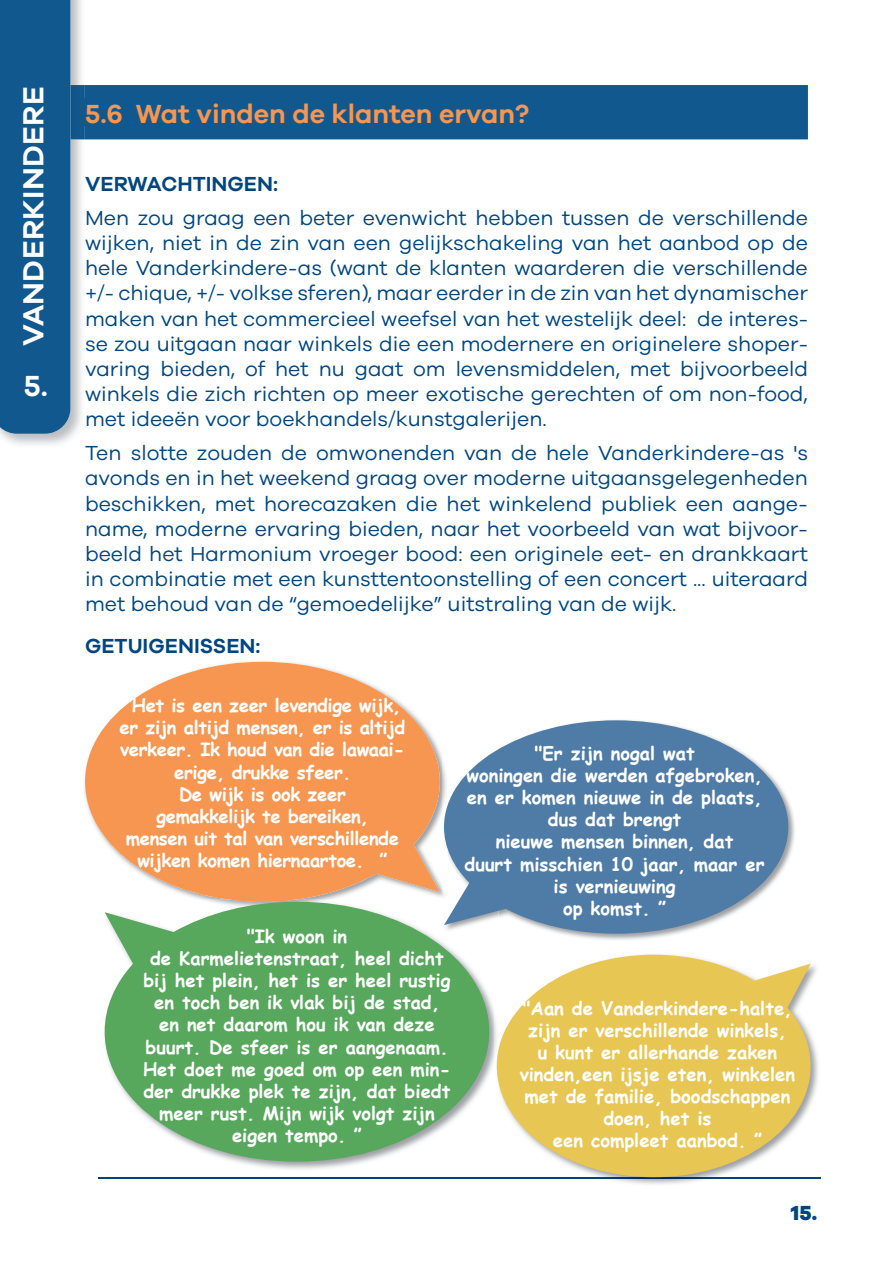
<style>
.page{position:relative;width:893px;height:1263px;background:#fff}
.page>*{position:absolute;margin:0;border:0;box-sizing:border-box;transform-origin:0 0}
.t1{font:600 30px "Galano Grotesque";letter-spacing:.01em;color:#fff}
.t2{font:600 27px "Galano Grotesque";color:#f79650}
.t3{font:21px/25.2px "Galano Grotesque";color:#00467e;text-align:justify}
.t4{font:600 21px "Galano Grotesque";color:#00467e}
.t5{font:800 21px "Galano Grotesque";color:#00467e}
.t6{font:700 18.45px/22px "Comic Sans MS";color:#fff;text-align:center}
.t7{font:700 18.45px/22px "Comic Sans MS";letter-spacing:-.02em;color:#fff;text-align:center}
</style>
<div class="page">
<img style="left:0;top:0;width:85px;height:445px">
<div style="left:0;top:0;width:70px;height:434px;background:#11588f"></div>
<hr style="left:98px;top:1177px;width:723px;height:2px;background:#00467e">
<svg style="left:85px;top:662px;width:355px;height:238px;fill:#f79650"></svg>
<img style="left:104px;top:912px;width:391px;height:257px">
<img style="left:231px;top:900px;width:63px;height:2px">
<svg style="left:105px;top:902px;width:384px;height:260px;fill:#57a75d"></svg>
<img style="left:564px;top:800px;width:231px;height:140px">
<img style="left:442px;top:761px;width:2px;height:136px">
<img style="left:442px;top:909px;width:53px;height:32px">
<svg style="left:442px;top:902px;width:2px;height:7px"></svg>
<svg style="left:444px;top:720px;width:344px;height:214px;fill:#4f7ca6"></svg>
<img style="left:610px;top:954px;width:208px;height:230px">
<img style="left:610px;top:1177px;width:208px;height:2px">
<img style="left:495px;top:1020px;width:2px;height:51px">
<svg style="left:497px;top:955px;width:314px;height:222px;fill:#e8c653"></svg>
<div style="left:85px;top:85px;width:723px;height:54px;background:#11588f"></div>
<img style="left:70px;top:85px;width:15px;height:54px">
<h1 class="t1" style="left:15px;top:346px;width:261px;rotate:-90deg">VANDERKINDERE</h1>
<h1 class="t1" style="left:24px;top:368px;width:26px">5.</h1>
<p class="t2" style="left:85px;top:98px;width:446px">5.6 Wat vinden de klanten ervan?</p>
<p class="t4" style="left:85px;top:171px;width:195px">VERWACHTINGEN:</p>
<p class="t3" style="left:85px;top:204px;width:724px">Men zou graag een beter evenwicht hebben tussen de verschillende wijken, niet in de zin van een gelijkschakeling van het aanbod op de hele Vanderkindere-as (want de klanten waarderen die verschillende +/- chique, +/- volkse sferen), maar eerder in de zin van het dynamischer maken van het commercieel weefsel van het westelijk deel: de interes&shy;se zou uitgaan naar winkels die een modernere en originelere shoper&shy;varing bieden, of het nu gaat om levensmiddelen, met bijvoorbeeld winkels die zich richten op meer exotische gerechten of om non-food, met ideeën voor boekhandels/kunstgalerijen.</p>
<p class="t3" style="left:85px;top:440px;width:724px">Ten slotte zouden de omwonenden van de hele Vanderkindere-as 's avonds en in het weekend graag over moderne uitgaansgelegenheden beschikken, met horecazaken die het winkelend publiek een aange&shy;name, moderne ervaring bieden, naar het voorbeeld van wat bijvoor&shy;beeld het Harmonium vroeger bood: een originele eet- en drankkaart in combinatie met een kunsttentoonstelling of een concert ... uiteraard met behoud van de “gemoedelijke” uitstraling van de wijk.</p>
<p class="t4" style="left:85px;top:633px;width:177px">GETUIGENISSEN:</p>
<p class="t7" style="left:120px;top:694px;width:287px">“Het is een zeer levendige wijk, er zijn altijd mensen, er is altijd verkeer. Ik houd van die lawaai&shy;erige, drukke sfeer.<br>De wijk is ook zeer<br>gemakkelijk te bereiken,<br>mensen uit tal van verschillende wijken komen hiernaartoe. ”</p>
<p class="t6" style="left:143px;top:925px;width:309px">"Ik woon in<br>de Karmelietenstraat, heel dicht bij het plein, het is er heel rustig en toch ben ik vlak bij de stad, en net daarom hou ik van deze buurt. De sfeer is er aangenaam.<br>Het doet me goed om op een min&shy;der drukke plek te zijn, dat biedt meer rust. Mijn wijk volgt zijn eigen tempo. ”</p>
<p class="t6" style="left:465px;top:742px;width:301px">"Er zijn nogal wat<br>woningen die werden afgebroken, en er komen nieuwe in de plaats, dus dat brengt<br>nieuwe mensen binnen, dat<br>duurt misschien 10 jaar, maar er is vernieuwing<br>op komst. ”</p>
<p class="t6" style="left:520px;top:996px;width:277px">"Aan de Vanderkindere-halte, zijn er verschillende winkels,<br>u kunt er allerhande zaken vinden,een ijsje eten, winkelen met de familie, boodschappen doen, het is<br>een compleet aanbod. ”</p>
<p class="t5" style="left:791px;top:1200px;width:28px">15.</p>
</div>
